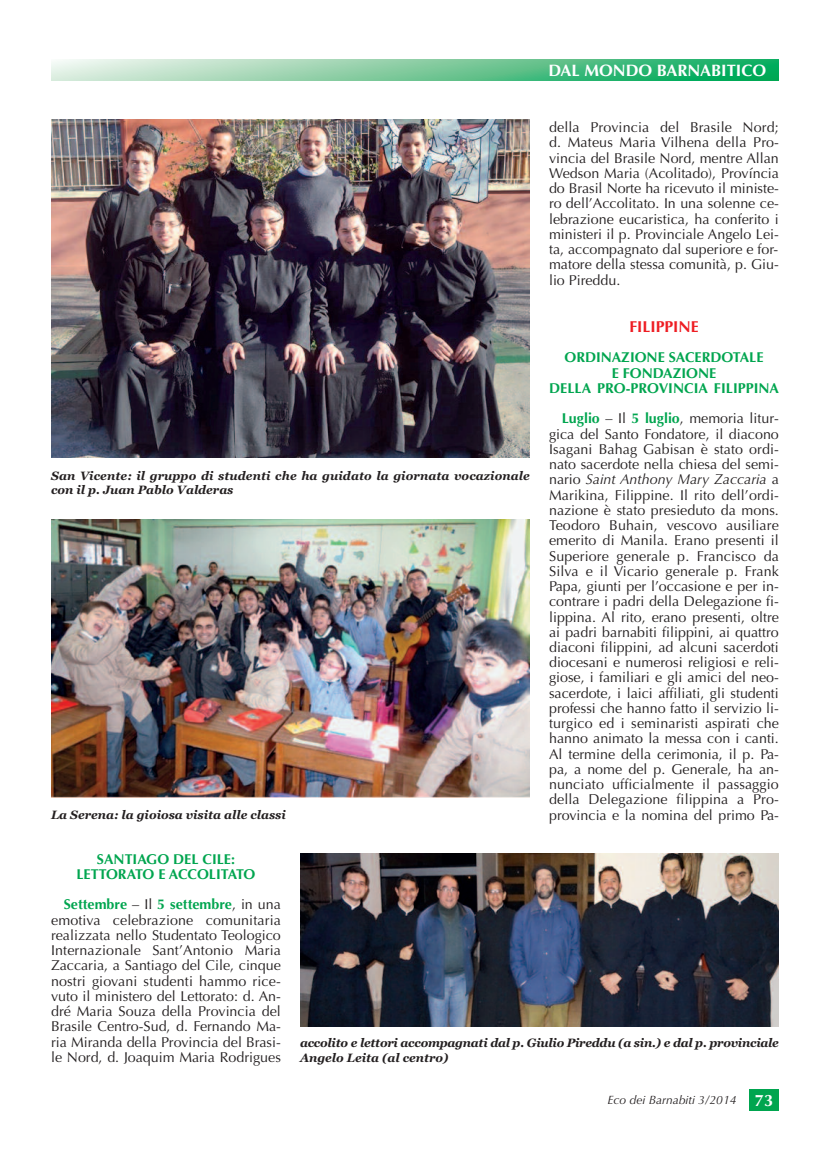
<style>
.page{position:relative;width:830px;height:1149px;background:#fff}
.page>*{position:absolute;margin:0;border:0;box-sizing:border-box;transform-origin:0 0}
.t1{font:700 16.5px "Optima";color:#fff}
.t2{font:700 15.75px "Optima";color:#ee1d23}
.t3{font:14.25px/15.1px "Optima";color:#231f20;text-align:justify}
.t4{font:700 14.25px/15.3px "Optima";color:#00a54f;text-align:center}
.t5{font:italic 700 12px/14.2px "Georgia";color:#231f20}
.t6{font:italic 700 12px/14.2px "Georgia";letter-spacing:-.02em;color:#231f20}
.t7{font:italic 12px "Optima";color:#231f20}
.s1{font-weight:700;color:#00a54f}
.s2{font-style:italic}
.s3{font-weight:700;font-style:normal;font-size:16.5px;color:#fff}
</style>
<div class="page">
<div style="left:748px;top:1089px;width:30px;height:21px;background:#00a54f"></div>
<svg style="left:51px;top:60px;width:727px;height:21px;background:#78cb9d"></svg>
<img style="left:51px;top:519px;width:478px;height:278px">
<img style="left:51px;top:119px;width:478px;height:338px">
<img style="left:300px;top:853px;width:478px;height:172px">
<p class="t5" style="left:51px;top:468px;width:480px">San Vicente: il gruppo di studenti che ha guidato la giornata vocazionale con il p. Juan Pablo Valderas</p>
<p class="t5" style="left:51px;top:807px;width:236px">La Serena: la gioiosa visita alle classi</p>
<p class="t1" style="left:548px;top:61px;width:219px">DAL MONDO BARNABITICO</p>
<p class="t3" style="left:548px;top:120px;width:231px">della Provincia del Brasile Nord; d. Mateus Maria Vilhena della Pro&shy;vincia del Brasile Nord, mentre Allan Wedson Maria (Acolitado), Província do Brasil Norte ha ricevuto il ministe&shy;ro dell’Accolitato. In una solenne ce&shy;lebrazione eucaristica, ha conferito i ministeri il p. Provinciale Angelo Lei&shy;ta, accompagnato dal superiore e for&shy;matore della stessa comunità, p. Giu&shy;lio Pireddu.</p>
<p class="t2" style="left:629px;top:317px;width:71px">FILIPPINE</p>
<p class="t4" style="left:549px;top:350px;width:231px">ORDINAZIONE SACERDOTALE<br>E FONDAZIONE<br>DELLA PRO-PROVINCIA FILIPPINA</p>
<p class="t3" style="left:549px;top:411px;width:231px;text-indent:13px"><span class="s1">Luglio</span> – Il <span class="s1">5 luglio</span>, memoria litur&shy;gica del Santo Fondatore, il diacono Isagani Bahag Gabisan è stato ordi&shy;nato sacerdote nella chiesa del semi&shy;nario <span class="s2">Saint Anthony Mary Zaccaria</span> a Marikina, Filippine. Il rito dell’ordi&shy;nazione è stato presieduto da mons.<br>Teodoro Buhain, vescovo ausiliare emerito di Manila. Erano presenti il Superiore generale p. Francisco da Silva e il Vicario generale p. Frank Papa, giunti per l’occasione e per in&shy;contrare i padri della Delegazione fi&shy;lippina. Al rito, erano presenti, oltre ai padri barnabiti filippini, ai quattro diaconi filippini, ad alcuni sacerdoti diocesani e numerosi religiosi e reli&shy;giose, i familiari e gli amici del neo&shy;sacerdote, i laici affiliati, gli studenti professi che hanno fatto il servizio li&shy;turgico ed i seminaristi aspirati che hanno animato la messa con i canti.<br>Al termine della cerimonia, il p. Pa&shy;pa, a nome del p. Generale, ha an&shy;nunciato ufficialmente il passaggio della Delegazione filippina a Pro&shy;provincia e la nomina del primo Pa-</p>
<p class="t4" style="left:76px;top:851px;width:180px">SANTIAGO DEL CILE:<br>LETTORATO E ACCOLITATO</p>
<p class="t3" style="left:51px;top:896px;width:231px;text-indent:13px"><span class="s1">Settembre</span> – Il <span class="s1">5 settembre</span>, in una emotiva celebrazione comunitaria realizzata nello Studentato Teologico Internazionale Sant’Antonio Maria Zaccaria, a Santiago del Cile, cinque nostri giovani studenti hammo rice&shy;vuto il ministero del Lettorato: d. An&shy;dré Maria Souza della Provincia del Brasile Centro-Sud, d. Fernando Ma&shy;ria Miranda della Provincia del Brasi&shy;le Nord, d. Joaquim Maria Rodrigues</p>
<p class="t6" style="left:300px;top:1035px;width:480px">accolito e lettori accompagnati dal p. Giulio Pireddu (a sin.) e dal p. provinciale<br>Angelo Leita (al centro)</p>
<p class="t7" style="left:607px;top:1092px;width:167px">Eco dei Barnabiti 3/2014 <span class="s3">73</span></p>
</div>
